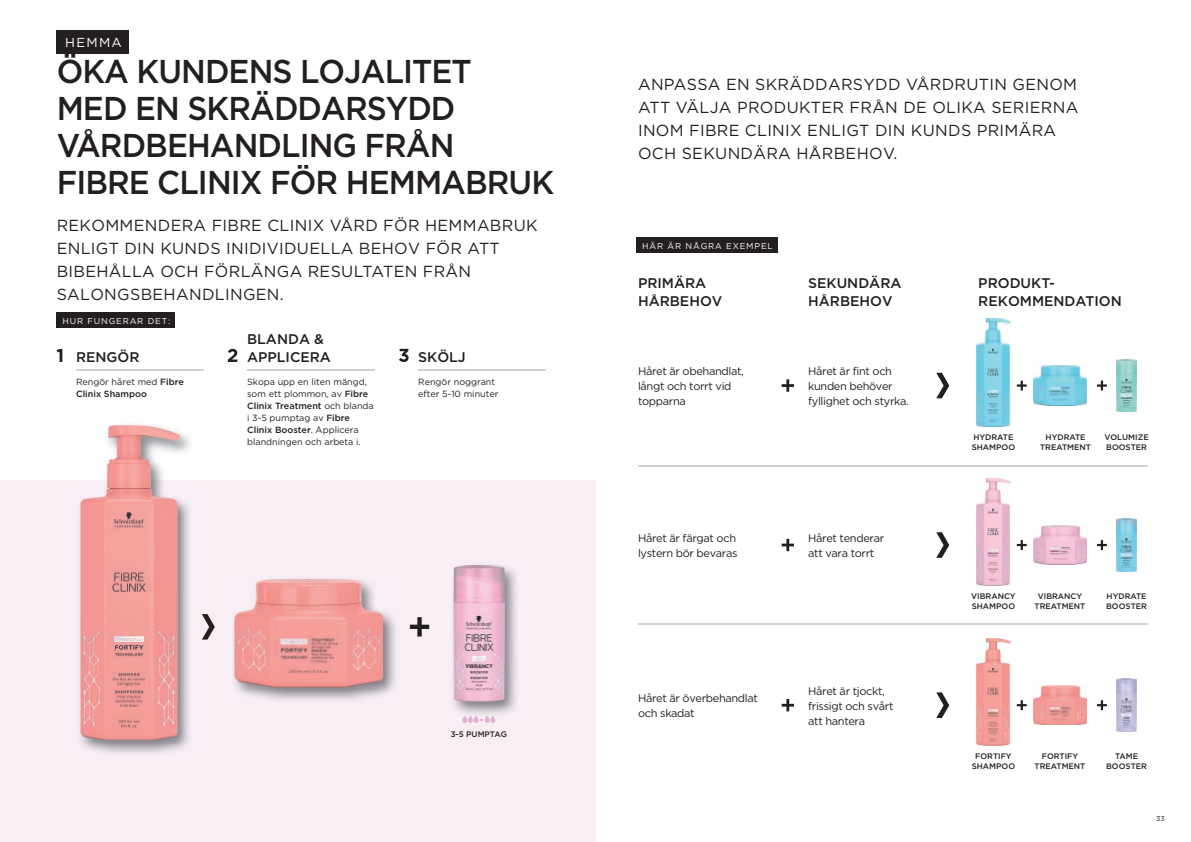
<style>
.page{position:relative;width:1191px;height:842px;background:#fff}
.page>*{position:absolute;margin:0;border:0;box-sizing:border-box;transform-origin:0 0}
.t1{font:500 33px/37px "Gotham";letter-spacing:-.03em;color:#231f20;scale:.95 1}
.t2{font:16px/23px "Gotham";letter-spacing:.02em;color:#231f20}
.t3{font:500 14px/18px "Gotham";color:#231f20}
.t4{font:13px "Gotham";letter-spacing:.1em;color:#fff}
.t5{font:11px/15px "Gotham";letter-spacing:-.03em;color:#231f20}
.t6{font:9px/12px "Gotham";color:#231f20}
.t7{font:500 9px/12px "Gotham";color:#231f20}
.t8{font:8.5px "Gotham";letter-spacing:.1em;color:#fff}
.t9{font:500 8px/10px "Gotham";color:#231f20;text-align:center}
.t10{font:7px "Gotham";color:#231f20}
.s1{font-weight:400}
.s2{font-weight:500}
</style>
<div class="page">
<div style="left:0;top:480px;width:595px;height:362px;background:#f8eef4"></div>
<svg style="left:781px;top:379px;width:13px;height:13px"></svg>
<svg style="left:781px;top:539px;width:13px;height:12px"></svg>
<svg style="left:781px;top:699px;width:13px;height:12px"></svg>
<svg style="left:410px;top:617px;width:19px;height:19px"></svg>
<svg style="left:936px;top:373px;width:13px;height:25px"></svg>
<svg style="left:936px;top:532px;width:13px;height:26px"></svg>
<svg style="left:936px;top:692px;width:13px;height:26px"></svg>
<svg style="left:202px;top:614px;width:13px;height:26px"></svg>
<img style="left:454px;top:567px;width:63px;height:148px">
<svg style="left:462px;top:716px;width:33px;height:7px"></svg>
<img style="left:453px;top:565px;width:51px;height:137px">
<img style="left:234px;top:613px;width:162px;height:88px">
<img style="left:235px;top:579px;width:148px;height:109px">
<img style="left:81px;top:433px;width:109px;height:320px">
<img style="left:80px;top:425px;width:100px;height:315px">
<img style="left:976px;top:638px;width:34px;height:108px">
<img style="left:976px;top:478px;width:34px;height:108px">
<img style="left:976px;top:319px;width:34px;height:107px">
<img style="left:1116px;top:679px;width:20px;height:52px">
<img style="left:1116px;top:519px;width:20px;height:52px">
<img style="left:1116px;top:359px;width:20px;height:53px">
<hr style="left:638px;top:465px;width:509px;height:1px;background:#d1d2d4">
<hr style="left:638px;top:624px;width:509px;height:1px;background:#d1d2d4">
<svg style="left:1097px;top:700px;width:9px;height:10px"></svg>
<svg style="left:1097px;top:540px;width:9px;height:10px"></svg>
<svg style="left:1097px;top:381px;width:9px;height:9px"></svg>
<svg style="left:1016px;top:700px;width:10px;height:10px"></svg>
<svg style="left:1016px;top:540px;width:10px;height:10px"></svg>
<svg style="left:1016px;top:381px;width:10px;height:9px"></svg>
<img style="left:1033px;top:685px;width:54px;height:40px">
<img style="left:1033px;top:525px;width:54px;height:40px">
<img style="left:1033px;top:366px;width:54px;height:39px">
<svg style="left:57px;top:349px;width:5px;height:13px"></svg>
<svg style="left:228px;top:349px;width:9px;height:13px"></svg>
<svg style="left:399px;top:349px;width:9px;height:13px"></svg>
<hr style="left:76px;top:369px;width:128px;height:2px;background:#d1d2d4">
<hr style="left:247px;top:369px;width:128px;height:2px;background:#d1d2d4">
<hr style="left:418px;top:369px;width:128px;height:2px;background:#d1d2d4">
<div style="left:57px;top:30px;width:72px;height:23px;background:#231f20"></div>
<div style="left:57px;top:312px;width:118px;height:15px;background:#231f20"></div>
<div style="left:636px;top:238px;width:141px;height:15px;background:#231f20"></div>
<p class="t4" style="left:65px;top:35px;width:58px">HEMMA</p>
<h1 class="t1" style="left:57px;top:52px;width:525px">ÖKA KUNDENS LOJALITET<br>MED EN SKRÄDDARSYDD<br>VÅRDBEHANDLING FRÅN<br>FIBRE CLINIX FÖR HEMMABRUK</h1>
<p class="t2" style="left:57px;top:214px;width:482px">REKOMMENDERA FIBRE CLINIX VÅRD FÖR HEMMABRUK ENLIGT DIN KUNDS INIDIVIDUELLA BEHOV FÖR ATT BIBEHÅLLA OCH FÖRLÄNGA RESULTATEN FRÅN SALONGSBEHANDLINGEN.</p>
<p class="t8" style="left:62px;top:315px;width:109px">HUR FUNGERAR DET:</p>
<p class="t3" style="left:76px;top:348px;width:65px">RENGÖR</p>
<p class="t7" style="left:76px;top:375px;width:109px"><span class="s1">Rengör håret med</span> Fibre<br>Clinix Shampoo</p>
<p class="t3" style="left:247px;top:330px;width:85px">BLANDA &amp;<br>APPLICERA</p>
<p class="t3" style="left:418px;top:348px;width:49px">SKÖLJ</p>
<p class="t6" style="left:247px;top:375px;width:128px">Skopa upp en liten mängd, som ett plommon, av <span class="s2">Fibre<br>Clinix Treatment</span> och blanda i 3-5 pumptag av <span class="s2">Fibre<br>Clinix Booster</span>. Applicera blandningen och arbeta i.</p>
<p class="t6" style="left:418px;top:375px;width:82px">Rengör noggrant efter 5-10 minuter</p>
<p class="t9" style="left:451px;top:729px;width:58px">3-5 PUMPTAG</p>
<p class="t2" style="left:638px;top:72px;width:442px">ANPASSA EN SKRÄDDARSYDD VÅRDRUTIN GENOM ATT VÄLJA PRODUKTER FRÅN DE OLIKA SERIERNA INOM FIBRE CLINIX ENLIGT DIN KUNDS PRIMÄRA OCH SEKUNDÄRA HÅRBEHOV.</p>
<p class="t8" style="left:642px;top:241px;width:132px">HÄR ÄR NÅGRA EXEMPEL</p>
<p class="t3" style="left:638px;top:273px;width:86px">PRIMÄRA<br>HÅRBEHOV</p>
<p class="t3" style="left:978px;top:273px;width:145px">PRODUKT-<br>REKOMMENDATION</p>
<p class="t3" style="left:808px;top:273px;width:95px">SEKUNDÄRA<br>HÅRBEHOV</p>
<p class="t5" style="left:638px;top:363px;width:107px">Håret är obehandlat, långt och torrt vid topparna</p>
<p class="t5" style="left:808px;top:363px;width:102px">Håret är fint och kunden behöver fyllighet och styrka.</p>
<p class="t9" style="left:971px;top:432px;width:45px;text-align:left">HYDRATE<br>SHAMPOO</p>
<p class="t9" style="left:1040px;top:432px;width:52px">HYDRATE<br>TREATMENT</p>
<p class="t9" style="left:1104px;top:432px;width:46px;text-align:left">VOLUMIZE<br>BOOSTER</p>
<p class="t5" style="left:638px;top:530px;width:101px">Håret är färgat och lystern bör bevaras</p>
<p class="t5" style="left:638px;top:690px;width:121px">Håret är överbehandlat och skadat</p>
<p class="t5" style="left:808px;top:530px;width:77px">Håret tenderar att vara torrt</p>
<p class="t5" style="left:808px;top:683px;width:87px">Håret är tjockt, frissigt och svårt att hantera</p>
<p class="t9" style="left:971px;top:591px;width:46px;text-align:left">VIBRANCY<br>SHAMPOO</p>
<p class="t9" style="left:1034px;top:591px;width:52px">VIBRANCY<br>TREATMENT</p>
<p class="t9" style="left:1106px;top:591px;width:42px;text-align:left">HYDRATE<br>BOOSTER</p>
<p class="t9" style="left:971px;top:751px;width:45px">FORTIFY<br>SHAMPOO</p>
<p class="t9" style="left:1034px;top:751px;width:52px">FORTIFY<br>TREATMENT</p>
<p class="t9" style="left:1106px;top:751px;width:42px">TAME<br>BOOSTER</p>
<p class="t10" style="left:1156px;top:814px;width:10px">33</p>
</div>
